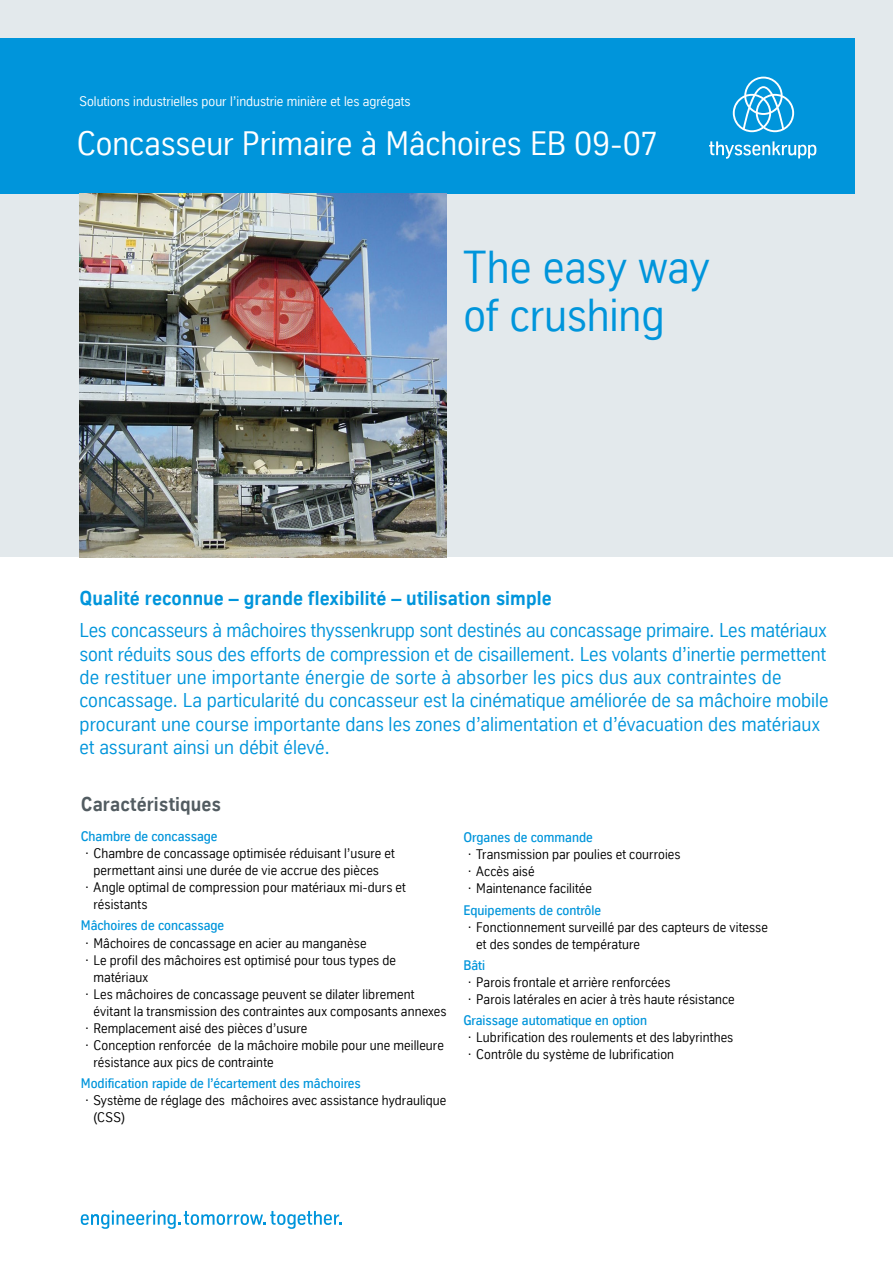
<style>
.page{position:relative;width:893px;height:1263px;background:#fff}
.page>*{position:absolute;margin:0;border:0;box-sizing:border-box;transform-origin:0 0}
.t1{font:45px/47.2px "TK Type";letter-spacing:-.005em;color:#0095db}
.t2{font:33px "TK Type";color:#fff}
.t3{font:19.5px/23.4px "TK Type";color:#0095db}
.t4{font:700 19.5px "TK Type";letter-spacing:.005em;color:#0095db}
.t5{font:700 19.5px "TK Type";letter-spacing:.01em;color:#525c61}
.t6{font:13.5px/17px "TK Type";letter-spacing:.005em;color:#000}
.t7{font:500 13.5px "TK Type";color:#0095db}
.t8{font:13.5px "TK Type";color:#fff}
</style>
<div class="page">
<svg style="left:81px;top:1210px;width:260px;height:19px"></svg>
<div style="left:0;top:0;width:893px;height:557px;background:#e3e9ec"></div>
<div style="left:0;top:38px;width:855px;height:155px;background:#0095db"></div>
<svg style="left:733px;top:77px;width:61px;height:55px"></svg>
<svg style="left:709px;top:141px;width:107px;height:18px"></svg>
<img style="left:80px;top:193px;width:366px;height:364px">
<p class="t8" style="left:80px;top:94px;width:332px">Solutions industrielles pour l’industrie minière et les agrégats</p>
<h2 class="t2" style="left:77px;top:125px;width:583px">Concasseur Primaire à Mâchoires EB 09-07</h2>
<h1 class="t1" style="left:463px;top:244px;width:248px">The easy way of crushing</h1>
<h3 class="t4" style="left:80px;top:587px;width:474px">Qualité reconnue – grande flexibilité – utilisation simple</h3>
<p class="t3" style="left:80px;top:619px;width:750px">Les concasseurs à mâchoires thyssenkrupp sont destinés au concassage primaire. Les matériaux sont réduits sous des efforts de compression et de cisaillement. Les volants d’inertie permettent de restituer une importante énergie de sorte à absorber les pics dus aux contraintes de concassage. La particularité du concasseur est la cinématique améliorée de sa mâchoire mobile procurant une course importante dans les zones d’alimentation et d’évacuation des matériaux et assurant ainsi un débit élevé.</p>
<h3 class="t5" style="left:81px;top:793px;width:142px">Caractéristiques</h3>
<p class="t7" style="left:81px;top:829px;width:138px">Chambre de concassage</p>
<p class="t6" style="left:85px;top:845px;width:311px">· Chambre de concassage optimisée réduisant l’usure et</p>
<p class="t6" style="left:94px;top:862px;width:287px">permettant ainsi une durée de vie accrue des pièces</p>
<p class="t6" style="left:85px;top:879px;width:322px">· Angle optimal de compression pour matériaux mi-durs et</p>
<p class="t6" style="left:94px;top:896px;width:55px">résistants</p>
<p class="t7" style="left:81px;top:918px;width:145px">Mâchoires de concassage</p>
<p class="t6" style="left:85px;top:934px;width:283px">· Mâchoires de concassage en acier au manganèse</p>
<p class="t6" style="left:85px;top:951px;width:313px">· Le profil des mâchoires est optimisé pour tous types de</p>
<p class="t6" style="left:94px;top:968px;width:56px">matériaux</p>
<p class="t6" style="left:85px;top:985px;width:331px">· Les mâchoires de concassage peuvent se dilater librement</p>
<p class="t6" style="left:94px;top:1002px;width:354px">évitant la transmission des contraintes aux composants annexes</p>
<p class="t6" style="left:85px;top:1019px;width:224px">· Remplacement aisé des pièces d’usure</p>
<p class="t6" style="left:85px;top:1036px;width:360px">· Conception renforcée de la mâchoire mobile pour une meilleure</p>
<p class="t6" style="left:94px;top:1053px;width:182px">résistance aux pics de contrainte</p>
<p class="t7" style="left:81px;top:1076px;width:282px">Modification rapide de l’écartement des mâchoires</p>
<p class="t6" style="left:94px;top:1092px;width:354px;text-indent:-9px">· Système de réglage des mâchoires avec assistance hydraulique (CSS)</p>
<p class="t7" style="left:463px;top:830px;width:131px">Organes de commande</p>
<p class="t6" style="left:468px;top:846px;width:214px">· Transmission par poulies et courroies · Accès aisé<br>· Maintenance facilitée</p>
<p class="t7" style="left:463px;top:902px;width:139px">Equipements de contrôle</p>
<p class="t6" style="left:476px;top:918px;width:293px;text-indent:-9px">· Fonctionnement surveillé par des capteurs de vitesse et des sondes de température</p>
<p class="t7" style="left:463px;top:958px;width:23px">Bâti</p>
<p class="t6" style="left:468px;top:974px;width:269px">· Parois frontale et arrière renforcées<br>· Parois latérales en acier à très haute résistance</p>
<p class="t7" style="left:463px;top:1013px;width:185px">Graissage automatique en option</p>
<p class="t6" style="left:468px;top:1029px;width:267px">· Lubrification des roulements et des labyrinthes · Contrôle du système de lubrification</p>
</div>
